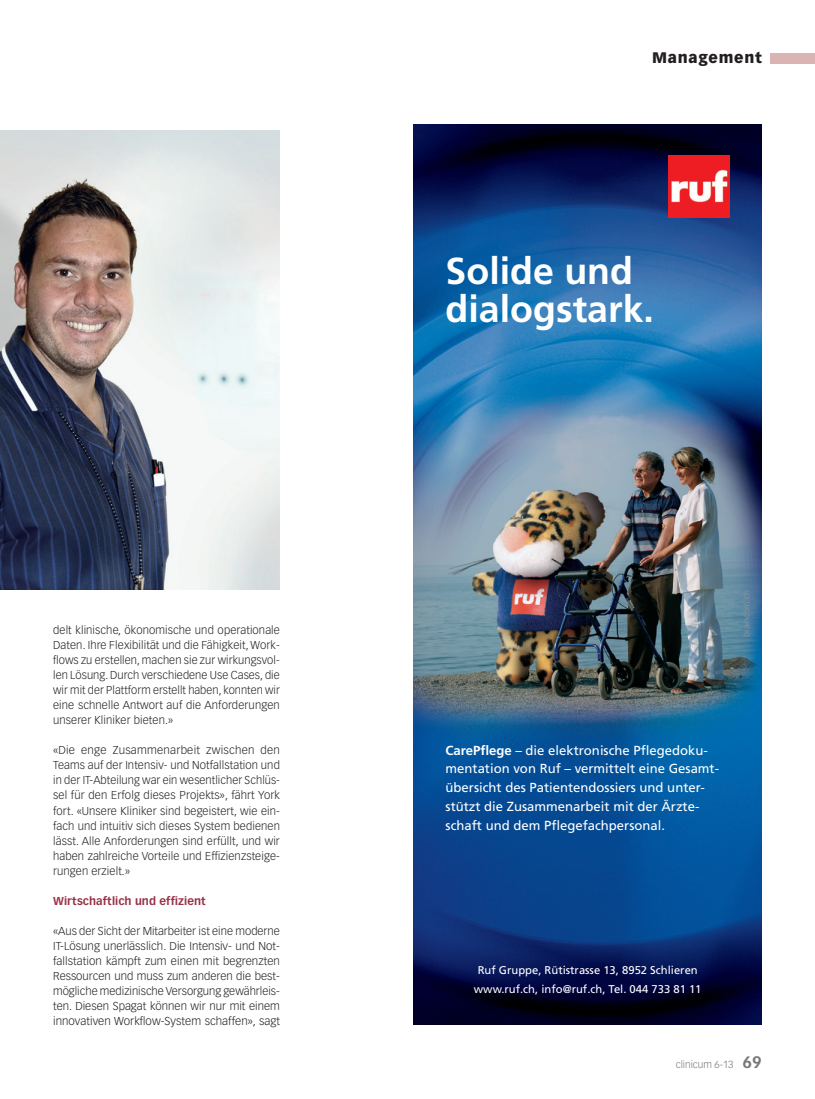
<style>
.page{position:relative;width:815px;height:1099px;background:#fff}
.page>*{position:absolute;margin:0;border:0;box-sizing:border-box;transform-origin:0 0}
.t1{font:700 37.5px/37.5px "Frutiger";color:#fff}
.t2{font:900 15px "Vectora LT Std";letter-spacing:.05em;color:#231f20}
.t3{font:13.12px/18.8px "Frutiger";color:#fff}
.t4{font:300 11.25px/15px "Vectora LT Std";letter-spacing:.01em;color:#231f20;text-align:justify}
.t5{font:11.25px/18.8px "Frutiger";color:#fff;text-align:center}
.t6{font:700 11.25px "Vectora LT Std";letter-spacing:.005em;color:#983249}
.t7{font:300 10px "Vectora LH";color:#76787b}
.t8{font:300 8.88px "Frutiger";color:#939598}
.s1{font-weight:700}
.s2{font-weight:700;font-size:16.25px}
</style>
<div class="page">
<div style="left:770px;top:53px;width:45px;height:10px;background:#d9b4b3"></div>
<img style="left:0;top:130px;width:280px;height:459px">
<img style="left:414px;top:124px;width:348px;height:900px">
<img style="left:669px;top:156px;width:61px;height:61px">
<p class="t4" style="left:53px;top:623px;width:228px">delt klinische, ökonomische und operationale Daten. Ihre Flexibilität und die Fähigkeit, Work&shy;flows zu erstellen, machen sie zur wirkungsvol&shy;len Lösung. Durch verschiedene Use Cases, die wir mit der Plattform erstellt haben, konnten wir eine schnelle Antwort auf die Anforderungen unserer Kliniker bieten.»</p>
<p class="t4" style="left:53px;top:743px;width:228px">«Die enge Zusammenarbeit zwischen den Teams auf der Intensiv- und Notfallstation und in der IT-Abteilung war ein wesentlicher Schlüs&shy;sel für den Erfolg dieses Projekts», fährt York fort. «Unsere Kliniker sind begeistert, wie ein&shy;fach und intuitiv sich dieses System bedienen lässt. Alle Anforderungen sind erfüllt, und wir haben zahlreiche Vorteile und Effizienzsteige&shy;rungen erzielt.»</p>
<p class="t6" style="left:53px;top:893px;width:154px">Wirtschaftlich und effizient</p>
<p class="t4" style="left:53px;top:923px;width:228px">«Aus der Sicht der Mitarbeiter ist eine moderne IT-Lösung unerlässlich. Die Intensiv- und Not&shy;fallstation kämpft zum einen mit begrenzten Ressourcen und muss zum anderen die best&shy;mögliche medizinische Versorgung gewährleis&shy;ten. Diesen Spagat können wir nur mit einem innovativen Workflow-System schaffen», sagt</p>
<h2 class="t2" style="left:652px;top:49px;width:111px">Management</h2>
<h1 class="t1" style="left:446px;top:252px;width:210px">Solide und dialogstark.</h1>
<p class="t8" style="left:741px;top:637px;width:48px;rotate:-90deg">braincom.ch</p>
<p class="t3" style="left:446px;top:740px;width:275px"><span class="s1">CarePflege</span> – die elektronische Pflegedoku&shy;mentation von Ruf – vermittelt eine Gesamt&shy;übersicht des Patientendossiers und unter&shy;stützt die Zusammenarbeit mit der Ärzte&shy;schaft und dem Pflegefachpersonal.</p>
<p class="t5" style="left:474px;top:960px;width:229px">Ruf Gruppe, Rütistrasse 13, 8952 Schlieren www.ruf.ch, info@ruf.ch, Tel. 044 733 81 11</p>
<p class="t7" style="left:676px;top:1058px;width:88px">clinicum 6-13 <span class="s2">69</span></p>
</div>
